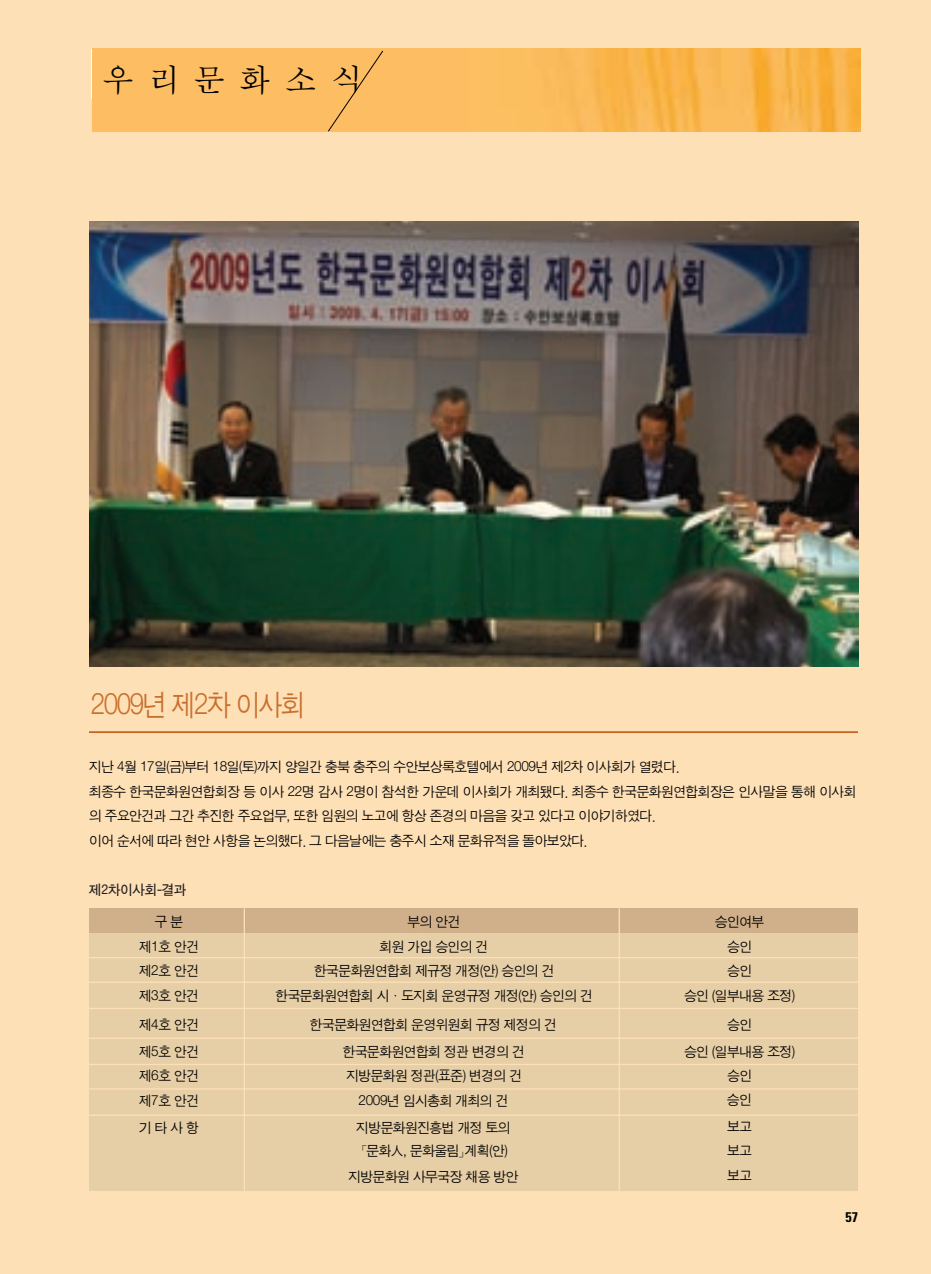
<style>
.page{position:relative;width:931px;height:1274px;background:#fee0b7}
.page>*{position:absolute;margin:0;border:0;box-sizing:border-box;transform-origin:0 0}
.t1{font:33.25px "Sand Sm";letter-spacing:.475em;color:#000}
.t2{font:29.75px "Sand Jg";letter-spacing:-.055em;color:#ca702e;scale:.9 1}
.t3{font:14px/24.5px "Sand Jg";letter-spacing:-.025em;color:#000}
.t4{font:14px "Sand Tg";letter-spacing:-.025em;color:#231f20}
.t5{font:700 condensed 14px "Univers";color:#000}
</style>
<div class="page">
<div style="left:89px;top:908px;width:769px;height:283px;background:#e6cea7"></div>
<div style="left:89px;top:908px;width:769px;height:24px;background:#cfb08a"></div>
<svg style="left:92px;top:49px;width:769px;height:83px;fill:#fcbe61"></svg>
<div style="left:328px;top:50px;width:56px;height:82px;background:#fdbe63"></div>
<hr style="left:89px;top:731px;width:769px;height:2px;background:#c6631e">
<img style="left:89px;top:221px;width:769px;height:445px">
<hr style="left:619px;top:908px;width:1px;height:289px;background:#fee0b7">
<hr style="left:244px;top:908px;width:1px;height:283px;background:#fee0b7">
<hr style="left:89px;top:957px;width:769px;height:1px;background:#fee0b7">
<hr style="left:89px;top:982px;width:769px;height:1px;background:#fee0b7">
<hr style="left:89px;top:1008px;width:769px;height:1px;background:#fee0b7">
<hr style="left:89px;top:1038px;width:769px;height:1px;background:#fee0b7">
<hr style="left:89px;top:1064px;width:769px;height:1px;background:#fee0b7">
<hr style="left:89px;top:1088px;width:769px;height:2px;background:#fee0b7">
<hr style="left:89px;top:1115px;width:769px;height:1px;background:#fee0b7">
<p class="t1" style="left:103px;top:65px;width:260px">우리문화소식</p>
<p class="t2" style="left:91px;top:692px;width:240px">2009년 제2차 이사회</p>
<p class="t3" style="left:89px;top:756px;width:769px">지난 4월 17일(금)부터 18일(토)까지 양일간 충북 충주의 수안보상록호텔에서 2009년 제2차 이사회가 열렸다.<br>최종수 한국문화원연합회장 등 이사 22명 감사 2명이 참석한 가운데 이사회가 개최됐다. 최종수 한국문화원연합회장은 인사말을 통해 이사회 의 주요안건과 그간 추진한 주요업무, 또한 임원의 노고에 항상 존경의 마음을 갖고 있다고 이야기하였다.<br>이어 순서에 따라 현안 사항을 논의했다. 그 다음날에는 충주시 소재 문화유적을 돌아보았다.</p>
<p class="t4" style="left:89px;top:883px;width:99px">제2차이사회-결과</p>
<p class="t3" style="left:155px;top:910px;width:30px">구분</p>
<p class="t3" style="left:407px;top:910px;width:54px">부의 안건</p>
<p class="t3" style="left:715px;top:910px;width:51px">승인여부</p>
<p class="t3" style="left:139px;top:935px;width:61px">제1호 안건</p>
<p class="t3" style="left:379px;top:935px;width:110px">회원 가입 승인의 건</p>
<p class="t3" style="left:727px;top:935px;width:26px">승인</p>
<p class="t3" style="left:139px;top:960px;width:61px">제2호 안건</p>
<p class="t3" style="left:314px;top:960px;width:242px">한국문화원연합회 제규정 개정(안) 승인의 건</p>
<p class="t3" style="left:727px;top:960px;width:26px">승인</p>
<p class="t3" style="left:139px;top:984px;width:61px">제3호 안건</p>
<p class="t3" style="left:276px;top:984px;width:319px">한국문화원연합회 시ㆍ도지회 운영규정 개정(안) 승인의 건</p>
<p class="t3" style="left:684px;top:984px;width:113px">승인 (일부내용 조정)</p>
<p class="t3" style="left:139px;top:1014px;width:61px">제4호 안건</p>
<p class="t3" style="left:310px;top:1014px;width:248px">한국문화원연합회 운영위원회 규정 제정의 건</p>
<p class="t3" style="left:727px;top:1014px;width:26px">승인</p>
<p class="t3" style="left:139px;top:1040px;width:61px">제5호 안건</p>
<p class="t3" style="left:343px;top:1040px;width:184px">한국문화원연합회 정관 변경의 건</p>
<p class="t3" style="left:684px;top:1040px;width:113px">승인 (일부내용 조정)</p>
<p class="t3" style="left:139px;top:1065px;width:61px">제6호 안건</p>
<p class="t3" style="left:346px;top:1065px;width:177px">지방문화원 정관(표준) 변경의 건</p>
<p class="t3" style="left:727px;top:1065px;width:26px">승인</p>
<p class="t3" style="left:139px;top:1090px;width:61px">제7호 안건</p>
<p class="t3" style="left:359px;top:1090px;width:151px">2009년 임시총회 개최의 건</p>
<p class="t3" style="left:139px;top:1116px;width:61px">기타사항</p>
<p class="t3" style="left:354px;top:1116px;width:158px;line-height:23.8px">지방문화원진흥법 개정 토의「문화人, 문화울림」계획(안)</p>
<p class="t3" style="left:348px;top:1165px;width:171px">지방문화원 사무국장 채용 방안</p>
<p class="t3" style="left:727px;top:1087px;width:27px;line-height:26.8px">승인 보고</p>
<p class="t3" style="left:727px;top:1140px;width:26px">보고 보고</p>
<p class="t5" style="left:846px;top:1212px;width:14px">57</p>
</div>
